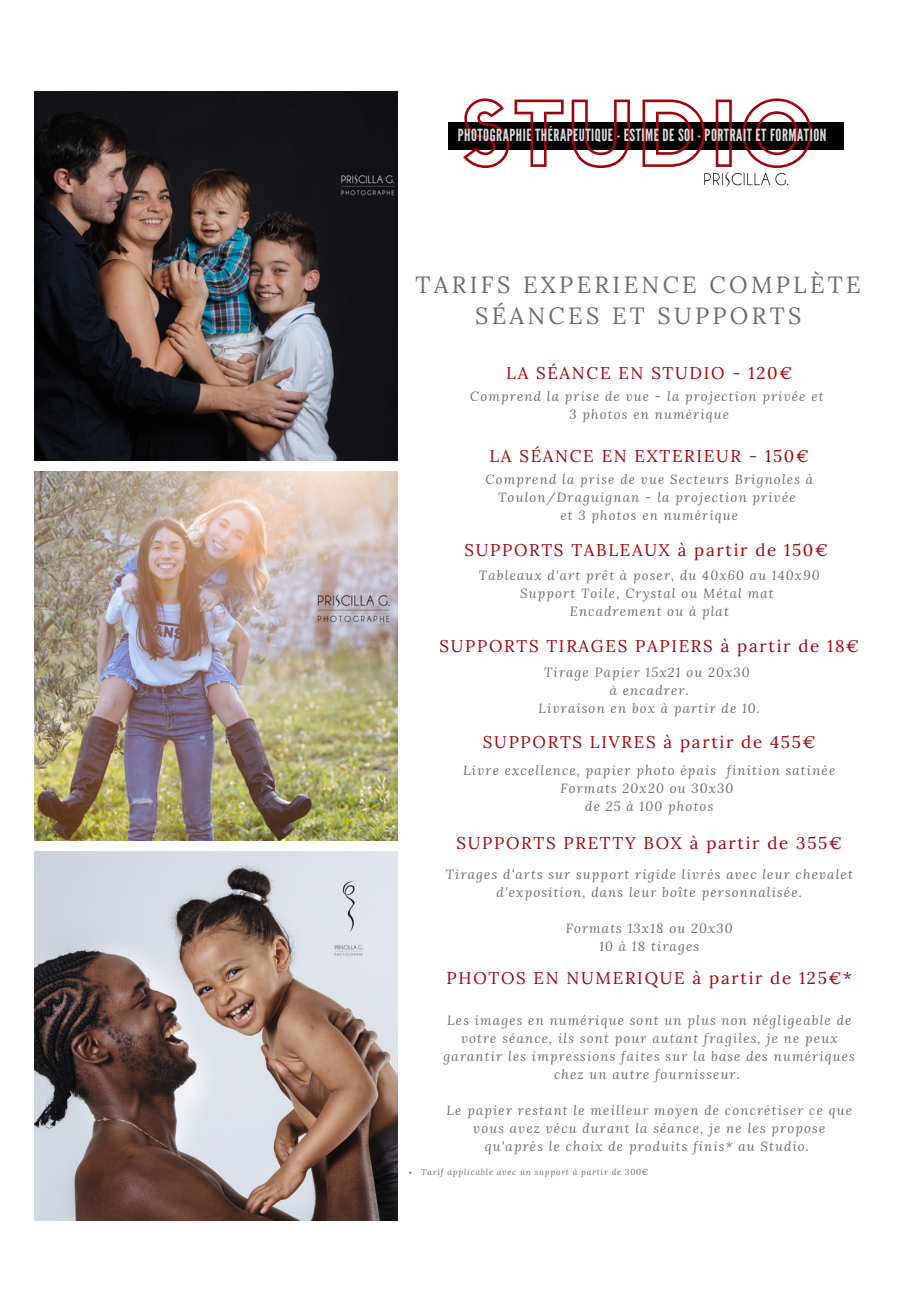
<style>
.page{position:relative;width:918px;height:1289px;background:#fff}
.page>*{position:absolute;margin:0;border:0;box-sizing:border-box;transform-origin:0 0}
.t1{font:86.85px "Sifonn Basic Outline";letter-spacing:.03em;color:#9f050b}
.t2{font:23.4px "Lora";letter-spacing:.14em;color:#6d6d6b}
.t3{font:16.95px "Lora";letter-spacing:.1em;color:#9f050b}
.t4{font:16.8px "League Gothic";letter-spacing:.03em;color:#d9d9d9}
.t5{font:italic 13.2px/18px "Lora";letter-spacing:.09em;color:#6d6d6b;text-align:center}
.t6{font:italic 8.4px "Lora";letter-spacing:.09em;color:#6d6d6b}
</style>
<div class="page">
<img style="left:35px;top:92px;width:363px;height:369px">
<img style="left:35px;top:471px;width:363px;height:369px">
<img style="left:35px;top:851px;width:363px;height:369px">
<div style="left:449px;top:123px;width:395px;height:27px;background:#000"></div>
<img style="left:704px;top:171px;width:85px;height:16px">
<p class="t1" style="left:462px;top:100px;width:354px">STUDIO</p>
<p class="t4" style="left:458px;top:126px;width:370px">PHOTOGRAPHIE THÉRAPEUTIQUE - ESTIME DE SOI - PORTRAIT ET FORMATION</p>
<p class="t2" style="left:416px;top:269px;width:447px">TARIFS EXPERIENCE COMPLÈTE</p>
<p class="t2" style="left:475px;top:301px;width:328px">SÉANCES ET SUPPORTS</p>
<p class="t3" style="left:506px;top:361px;width:288px">LA SÉANCE EN STUDIO - 120€</p>
<p class="t5" style="left:470px;top:387px;width:355px">Comprend la prise de vue - la projection privée et</p>
<p class="t5" style="left:569px;top:405px;width:161px">3 photos en numérique</p>
<p class="t3" style="left:490px;top:444px;width:321px">LA SÉANCE EN EXTERIEUR - 150€</p>
<p class="t5" style="left:485px;top:470px;width:329px">Comprend la prise de vue Secteurs Brignoles à<br>Toulon/Draguignan - la projection privée</p>
<p class="t5" style="left:560px;top:506px;width:179px">et 3 photos en numérique</p>
<p class="t3" style="left:464px;top:539px;width:365px">SUPPORTS TABLEAUX à partir de 150€</p>
<p class="t5" style="left:479px;top:566px;width:342px">Tableaux d'art prêt à poser, du 40x60 au 140x90</p>
<p class="t5" style="left:520px;top:584px;width:255px">Support Toile, Crystal ou Métal mat</p>
<p class="t5" style="left:570px;top:602px;width:161px">Encadrement ou à plat</p>
<p class="t3" style="left:439px;top:634px;width:421px">SUPPORTS TIRAGES PAPIERS à partir de 18€</p>
<p class="t5" style="left:544px;top:663px;width:207px">Tirage Papier 15x21 ou 20x30</p>
<p class="t5" style="left:610px;top:681px;width:80px">à encadrer.</p>
<p class="t5" style="left:538px;top:699px;width:223px">Livraison en box à partir de 10.</p>
<p class="t3" style="left:483px;top:730px;width:334px">SUPPORTS LIVRES à partir de 455€</p>
<p class="t5" style="left:463px;top:761px;width:374px">Livre excellence, papier photo épais finition satinée</p>
<p class="t5" style="left:560px;top:779px;width:174px">Formats 20x20 ou 30x30</p>
<p class="t5" style="left:585px;top:797px;width:130px">de 25 à 100 photos</p>
<p class="t3" style="left:456px;top:831px;width:387px">SUPPORTS PRETTY BOX à partir de 355€</p>
<p class="t5" style="left:446px;top:865px;width:409px">Tirages d'arts sur support rigide livrés avec leur chevalet d'exposition, dans leur boîte personnalisée.</p>
<p class="t5" style="left:566px;top:919px;width:169px">Formats 13x18 ou 20x30</p>
<p class="t5" style="left:599px;top:937px;width:101px">10 à 18 tirages</p>
<p class="t3" style="left:447px;top:966px;width:407px">PHOTOS EN NUMERIQUE à partir de 125€*</p>
<p class="t5" style="left:444px;top:1010px;width:413px">Les images en numérique sont un plus non négligeable de votre séance, ils sont pour autant fragiles, je ne peux garantir les impressions faites sur la base des numériques chez un autre fournisseur.</p>
<p class="t5" style="left:446px;top:1100px;width:407px">Le papier restant le meilleur moyen de concrétiser ce que vous avez vécu durant la séance, je ne les propose qu'après le choix de produits finis* au Studio.</p>
<p class="t6" style="left:421px;top:1165px;width:229px">Tarif applicable avec un support à partir de 300€</p>
</div>
